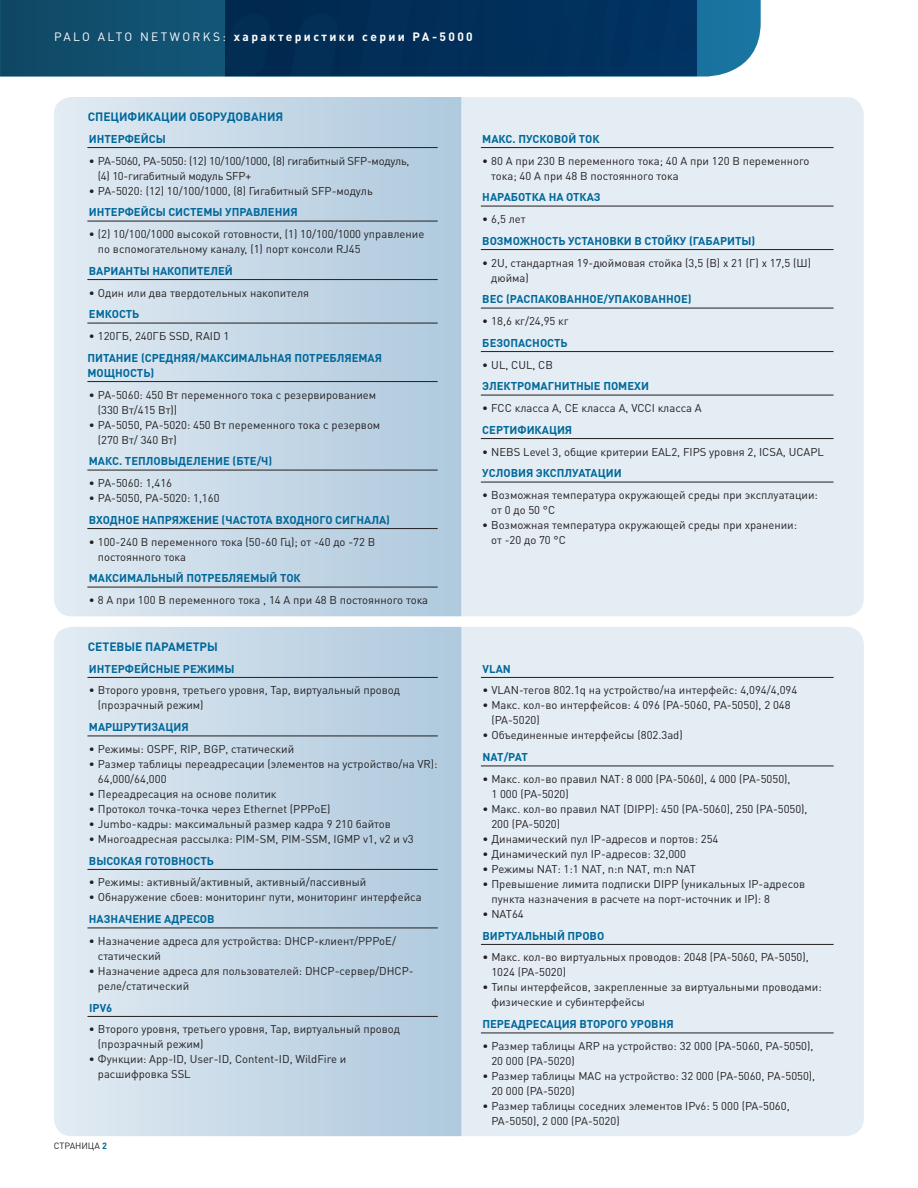
<style>
.page{position:relative;width:918px;height:1188px;background:#fff}
.page>*{position:absolute;margin:0;border:0;box-sizing:border-box;transform-origin:0 0}
.t1{font:700 12px "DIN Pro";letter-spacing:.2em;color:#fff}
.t2{font:700 12px "DIN Pro";color:#00689a}
.t3{font:11.25px/15px "DIN Pro";color:#231f20}
.t4{font:700 11.25px/15px "DIN Pro";color:#00689a}
.t5{font:11.25px/15px "DIN Pro";letter-spacing:-.02em;color:#231f20}
.t6{font:9px "DIN Pro";color:#231f20}
.s1{font-weight:400}
.s2{font-weight:700;color:#006494}
</style>
<div class="page">
<svg style="left:0;top:0;width:761px;height:76px;background:#0a3f65"></svg>
<div style="left:54px;top:97px;width:810px;height:519px;background:#e4edf4;border-radius:18px"></div>
<svg style="left:54px;top:97px;width:407px;height:519px"></svg>
<hr style="left:87px;top:147px;width:351px;height:1px;background:#231f20">
<hr style="left:87px;top:221px;width:351px;height:1px;background:#231f20">
<hr style="left:87px;top:279px;width:351px;height:1px;background:#231f20">
<hr style="left:87px;top:323px;width:351px;height:1px;background:#231f20">
<hr style="left:87px;top:381px;width:351px;height:1px;background:#231f20">
<hr style="left:87px;top:470px;width:351px;height:1px;background:#231f20">
<hr style="left:87px;top:528px;width:351px;height:1px;background:#231f20">
<hr style="left:87px;top:587px;width:351px;height:1px;background:#231f20">
<hr style="left:481px;top:147px;width:353px;height:1px;background:#231f20">
<hr style="left:481px;top:206px;width:353px;height:1px;background:#231f20">
<hr style="left:481px;top:249px;width:353px;height:1px;background:#231f20">
<hr style="left:481px;top:308px;width:353px;height:1px;background:#231f20">
<hr style="left:481px;top:351px;width:353px;height:1px;background:#231f20">
<hr style="left:481px;top:395px;width:353px;height:1px;background:#231f20">
<hr style="left:481px;top:438px;width:353px;height:1px;background:#231f20">
<hr style="left:481px;top:482px;width:353px;height:1px;background:#231f20">
<div style="left:54px;top:627px;width:810px;height:509px;background:#e4edf4;border-radius:18px"></div>
<svg style="left:54px;top:627px;width:407px;height:509px"></svg>
<hr style="left:87px;top:677px;width:351px;height:1px;background:#231f20">
<hr style="left:87px;top:736px;width:351px;height:1px;background:#231f20">
<hr style="left:87px;top:869px;width:351px;height:1px;background:#231f20">
<hr style="left:87px;top:928px;width:351px;height:1px;background:#231f20">
<hr style="left:87px;top:1016px;width:351px;height:1px;background:#231f20">
<hr style="left:481px;top:677px;width:353px;height:1px;background:#231f20">
<hr style="left:481px;top:766px;width:353px;height:1px;background:#231f20">
<hr style="left:481px;top:944px;width:353px;height:1px;background:#231f20">
<hr style="left:481px;top:1033px;width:353px;height:1px;background:#231f20">
<p class="t1" style="left:54px;top:28px;width:420px"><span class="s1">PALO ALTO NETWORKS:</span> ХАРАКТЕРИСТИКИ СЕРИИ PA-5000</p>
<p class="t2" style="left:88px;top:108px;width:197px">СПЕЦИФИКАЦИИ ОБОРУДОВАНИЯ</p>
<p class="t4" style="left:89px;top:131px;width:78px">И НТЕРФЕЙСЫ</p>
<p class="t5" style="left:98px;top:153px;width:313px;text-indent:-9px">• PA-5060, PA-5050: (12) 10/100/1000, (8) гигабитный SFP-модуль, (4) 10-гигабитный модуль SFP+</p>
<p class="t3" style="left:89px;top:183px;width:285px">• PA-5020: (12) 10/100/1000, (8) Гигабитный SFP-модуль</p>
<p class="t4" style="left:89px;top:204px;width:210px">И НТЕРФЕЙСЫ СИСТЕМЫ УПРАВЛЕНИЯ</p>
<p class="t3" style="left:98px;top:226px;width:328px;text-indent:-9px">• (2) 10/100/1000 высокой готовности, (1) 10/100/1000 управление по вспомогательному каналу, (1) порт консоли RJ45</p>
<p class="t4" style="left:89px;top:263px;width:146px">ВАРИАНТЫ НАКОПИТЕЛЕЙ</p>
<p class="t3" style="left:89px;top:285px;width:222px">• Один или два твердотельных накопителя</p>
<p class="t4" style="left:89px;top:306px;width:52px">ЕМКОСТЬ</p>
<p class="t3" style="left:89px;top:328px;width:142px">• 120ГБ, 240ГБ SSD, RAID 1</p>
<p class="t4" style="left:87px;top:350px;width:296px">П ИТАНИЕ (СРЕДНЯЯ/МАКСИМАЛЬНАЯ ПОТРЕБЛЯЕМАЯ<br>МОЩНОСТЬ)</p>
<p class="t3" style="left:98px;top:387px;width:280px;text-indent:-9px">• PA-5060: 450 Вт переменного тока с резервированием (330 Вт/415 Вт))</p>
<p class="t3" style="left:98px;top:417px;width:284px;text-indent:-9px">• PA-5050, PA-5020: 450 Вт переменного тока с резервом (270 Вт/ 340 Вт)</p>
<p class="t4" style="left:89px;top:453px;width:155px">МАКС. ТЕПЛОВЫДЕЛЕНИЕ (БТЕ</p>
<p class="t4" style="left:257px;top:453px;width:17px">/Ч)</p>
<p class="t3" style="left:89px;top:475px;width:85px">• PA-5060: 1,416</p>
<p class="t3" style="left:89px;top:490px;width:132px">• PA-5050, PA-5020: 1,160</p>
<p class="t4" style="left:89px;top:512px;width:303px">ВХОДНОЕ НАПРЯЖЕНИЕ (ЧАСТОТА ВХОДНОГО СИГНАЛА)</p>
<p class="t3" style="left:98px;top:534px;width:279px;text-indent:-9px">• 100-240 В переменного тока (50-60 Гц); от -40 до -72 В постоянного тока</p>
<p class="t4" style="left:89px;top:570px;width:212px">МАКСИМАЛЬНЫЙ ПОТРЕБЛЯЕМЫЙ ТОК</p>
<p class="t3" style="left:89px;top:592px;width:341px">• 8 А при 100 В переменного тока , 14 А при 48 В постоянного тока</p>
<p class="t2" style="left:88px;top:638px;width:132px">СЕТЕВЫЕ ПАРАМЕТРЫ</p>
<p class="t4" style="left:89px;top:661px;width:147px">И НТЕРФЕЙСНЫЕ РЕЖИМЫ</p>
<p class="t3" style="left:98px;top:682px;width:304px;text-indent:-9px">• Второго уровня, третьего уровня, Tap, виртуальный провод (прозрачный режим)</p>
<p class="t4" style="left:89px;top:719px;width:101px">МАРШРУТИЗАЦИЯ</p>
<p class="t3" style="left:89px;top:741px;width:207px">• Режимы: OSPF, RIP, BGP, статический</p>
<p class="t3" style="left:98px;top:756px;width:341px;text-indent:-9px">• Размер таблицы переадресации (элементов на устройство/на VR):<br>64,000/64,000</p>
<p class="t3" style="left:89px;top:786px;width:189px">• Переадресация на основе политик</p>
<p class="t3" style="left:89px;top:801px;width:243px">• Протокол точка-точка через Ethernet (PPPoE)</p>
<p class="t3" style="left:89px;top:816px;width:303px">• Jumbo-кадры: максимальный размер кадра 9 210 байтов</p>
<p class="t3" style="left:89px;top:831px;width:326px">• Многоадресная рассылка: PIM-SM, PIM-SSM, IGMP v1, v2 и v3</p>
<p class="t4" style="left:89px;top:853px;width:126px">ВЫСОКАЯ ГОТОВНОСТЬ</p>
<p class="t3" style="left:89px;top:874px;width:279px">• Режимы: активный/активный, активный/пассивный</p>
<p class="t3" style="left:89px;top:889px;width:334px">• Обнаружение сбоев: мониторинг пути, мониторинг интерфейса</p>
<p class="t4" style="left:89px;top:911px;width:127px">НАЗНАЧЕНИЕ АДРЕСОВ</p>
<p class="t3" style="left:98px;top:933px;width:300px;text-indent:-9px">• Назначение адреса для устройства: DHCP-клиент/PPPoE/ статический</p>
<p class="t3" style="left:98px;top:963px;width:317px;text-indent:-9px">• Назначение адреса для пользователей: DHCP-сервер/DHCP&shy;реле/статический</p>
<p class="t4" style="left:89px;top:1000px;width:25px">IPV6</p>
<p class="t3" style="left:98px;top:1021px;width:304px;text-indent:-9px">• Второго уровня, третьего уровня, Tap, виртуальный провод (прозрачный режим)</p>
<p class="t3" style="left:98px;top:1051px;width:250px;text-indent:-9px">• Функции: App-ID, User-ID, Content-ID, WildFire и расшифровка SSL</p>
<p class="t6" style="left:54px;top:1140px;width:55px">Страница <span class="s2">2</span></p>
<p class="t4" style="left:482px;top:131px;width:118px">МАКС. ПУСКОВОЙ ТОК</p>
<p class="t3" style="left:491px;top:153px;width:320px;text-indent:-9px">• 80 А при 230 В переменного тока; 40 А при 120 В переменного тока; 40 А при 48 В постоянного тока</p>
<p class="t4" style="left:482px;top:189px;width:120px">НАРАБОТКА НА ОТКАЗ</p>
<p class="t3" style="left:482px;top:211px;width:45px">• 6,5 лет</p>
<p class="t4" style="left:482px;top:233px;width:274px">ВОЗМОЖНОСТЬ УСТАНОВКИ В СТОЙКУ (ГАБАРИТЫ)</p>
<p class="t3" style="left:491px;top:255px;width:321px;text-indent:-9px">• 2U, стандартная 19-дюймовая стойка (3,5 (В) x 21 (Г) x 17,5 (Ш) дюйма)</p>
<p class="t4" style="left:482px;top:291px;width:211px">ВЕС (РАСПАКОВАННОЕ/УПАКОВАННОЕ)</p>
<p class="t3" style="left:482px;top:313px;width:88px">• 18,6 кг/24,95 кг</p>
<p class="t4" style="left:482px;top:335px;width:87px">БЕЗОПАСНОСТЬ</p>
<p class="t3" style="left:482px;top:357px;width:72px">• UL, CUL, CB</p>
<p class="t4" style="left:482px;top:378px;width:168px">ЭЛЕКТРОМАГНИТНЫЕ ПОМЕХИ</p>
<p class="t3" style="left:482px;top:400px;width:221px">• FCC класса A, CE класса A, VCCI класса A</p>
<p class="t4" style="left:482px;top:422px;width:91px">СЕРТИФИКАЦИЯ</p>
<p class="t3" style="left:482px;top:444px;width:343px">• NEBS Level 3, общие критерии EAL2, FIPS уровня 2, ICSA, UCAPL</p>
<p class="t4" style="left:482px;top:465px;width:141px">УСЛОВИЯ ЭКСПЛУАТАЦИИ</p>
<p class="t3" style="left:491px;top:487px;width:328px;text-indent:-9px">• Возможная температура окружающей среды при эксплуатации: от 0 до 50 °C</p>
<p class="t3" style="left:491px;top:517px;width:307px;text-indent:-9px">• Возможная температура окружающей среды при хранении: от -20 до 70 °C</p>
<p class="t4" style="left:482px;top:661px;width:30px">VLAN</p>
<p class="t3" style="left:482px;top:682px;width:316px">• VLAN-тегов 802.1q на устройство/на интерфейс: 4,094/4,094</p>
<p class="t3" style="left:491px;top:697px;width:301px;text-indent:-9px">• Макс. кол-во интерфейсов: 4 096 (PA-5060, PA-5050), 2 048 (PA‑5020)</p>
<p class="t3" style="left:482px;top:727px;width:202px">• Объединенные интерфейсы (802.3ad)</p>
<p class="t4" style="left:482px;top:749px;width:47px">NAT/PAT</p>
<p class="t3" style="left:491px;top:771px;width:301px;text-indent:-9px">• Макс. кол-во правил NAT: 8 000 (PA-5060), 4 000 (PA-5050),<br>1 000 (PA-5020)</p>
<p class="t3" style="left:491px;top:801px;width:318px;text-indent:-9px">• Макс. кол-во правил NAT (DIPP): 450 (PA-5060), 250 (PA-5050),<br>200 (PA-5020)</p>
<p class="t3" style="left:482px;top:831px;width:238px">• Динамический пул IP-адресов и портов: 254</p>
<p class="t3" style="left:482px;top:846px;width:205px">• Динамический пул IP-адресов: 32,000</p>
<p class="t3" style="left:482px;top:861px;width:215px">• Режимы NAT: 1:1 NAT, n:n NAT, m:n NAT</p>
<p class="t3" style="left:491px;top:876px;width:315px;text-indent:-9px">• Превышение лимита подписки DIPP (уникальных IP-адресов пункта назначения в расчете на порт-источник и IP): 8</p>
<p class="t3" style="left:482px;top:906px;width:43px">• NAT64</p>
<p class="t4" style="left:482px;top:928px;width:123px">ВИРТУАЛЬНЫЙ ПРОВО</p>
<p class="t3" style="left:491px;top:949px;width:319px;text-indent:-9px">• Макс. кол-во виртуальных проводов: 2048 (PA-5060, PA-5050),<br>1024 (PA-5020)</p>
<p class="t3" style="left:491px;top:979px;width:332px;text-indent:-9px">• Типы интерфейсов, закрепленные за виртуальными проводами: физические и субинтерфейсы</p>
<p class="t4" style="left:482px;top:1016px;width:193px">П ЕРЕАДРЕСАЦИЯ ВТОРОГО УРОВНЯ</p>
<p class="t3" style="left:491px;top:1038px;width:324px;text-indent:-9px">• Размер таблицы ARP на устройство: 32 000 (PA-5060, PA-5050),<br>20 000 (PA-5020)</p>
<p class="t3" style="left:491px;top:1068px;width:325px;text-indent:-9px">• Размер таблицы MAC на устройство: 32 000 (PA-5060, PA-5050),<br>20 000 (PA-5020)</p>
<p class="t3" style="left:491px;top:1098px;width:300px;text-indent:-9px">• Размер таблицы соседних элементов IPv6: 5 000 (PA-5060,<br>PA‑5050), 2 000 (PA-5020)</p>
</div>
